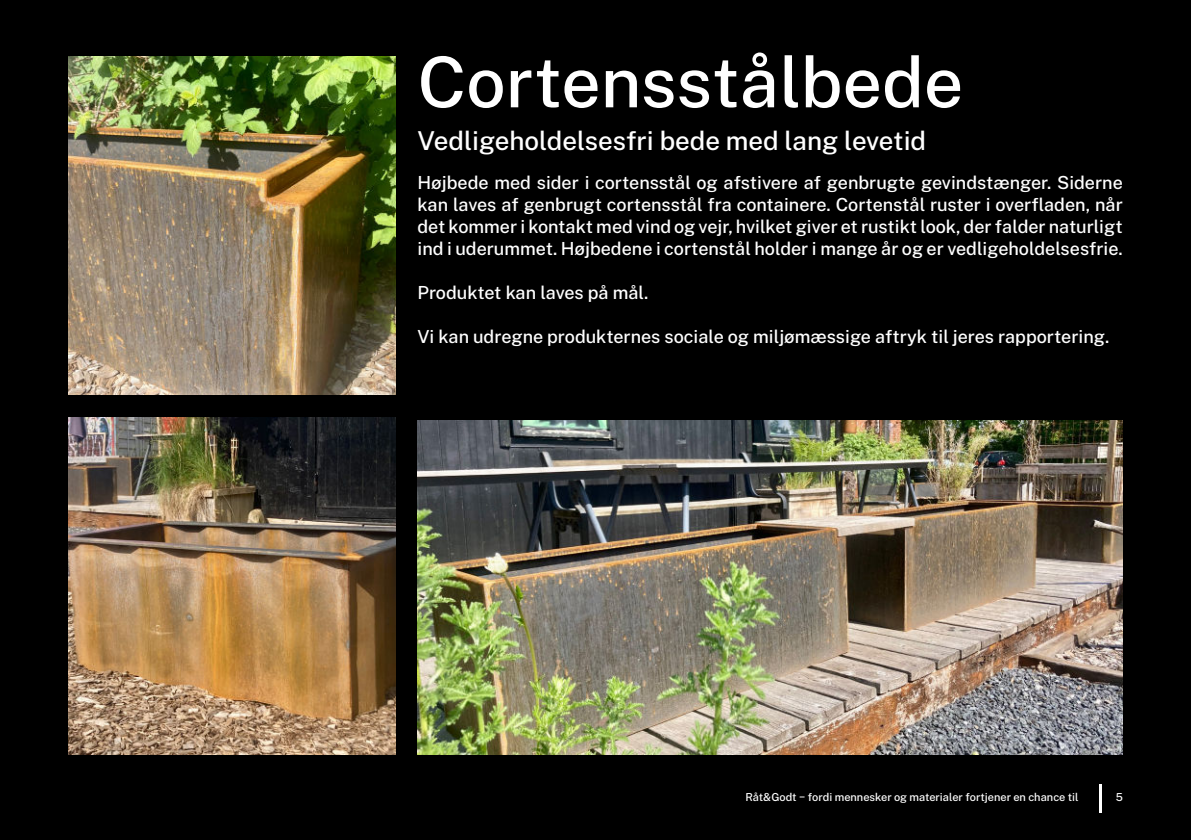
<style>
.page{position:relative;width:1191px;height:840px;background:#fff}
.page>*{position:absolute;margin:0;border:0;box-sizing:border-box;transform-origin:0 0}
.t1{font:100 70px "Public Sans";color:#fff}
.t2{font:100 26px "Public Sans";color:#fff}
.t3{font:100 18px/22px "Public Sans";color:#fff;text-align:justify}
.t4{font:100 11px "Public Sans";color:#fff}
</style>
<div class="page">
<div style="left:0;top:0;width:1191px;height:839px;background:#000"></div>
<hr style="left:1099px;top:783px;width:2px;height:28px;background:#fff">
<img style="left:68px;top:417px;width:327px;height:337px">
<img style="left:68px;top:57px;width:327px;height:337px">
<img style="left:417px;top:420px;width:706px;height:334px">
<h1 class="t1" style="left:417px;top:31px;width:547px">Cortensstålbede</h1>
<h2 class="t2" style="left:417px;top:121px;width:510px">Vedligeholdelsesfri bede med lang levetid</h2>
<p class="t3" style="left:417px;top:170px;width:707px">Højbede med sider i cortensstål og afstivere af genbrugte gevindstænger. Siderne kan laves af genbrugt cortensstål fra containere. Cortenstål ruster i overfladen, når det kommer i kontakt med vind og vejr, hvilket giver et rustikt look, der falder naturligt ind i uderummet. Højbedene i cortenstål holder i mange år og er vedligeholdelsesfrie.</p>
<p class="t3" style="left:417px;top:280px;width:232px">Produktet kan laves på mål.</p>
<p class="t3" style="left:417px;top:324px;width:693px">Vi kan udregne produkternes sociale og miljømæssige aftryk til jeres rapportering.</p>
<p class="t4" style="left:745px;top:788px;width:335px">Råt&amp;Godt − fordi mennesker og materialer fortjener en chance til</p>
<p class="t4" style="left:1115px;top:791px;width:9px">5</p>
</div>
